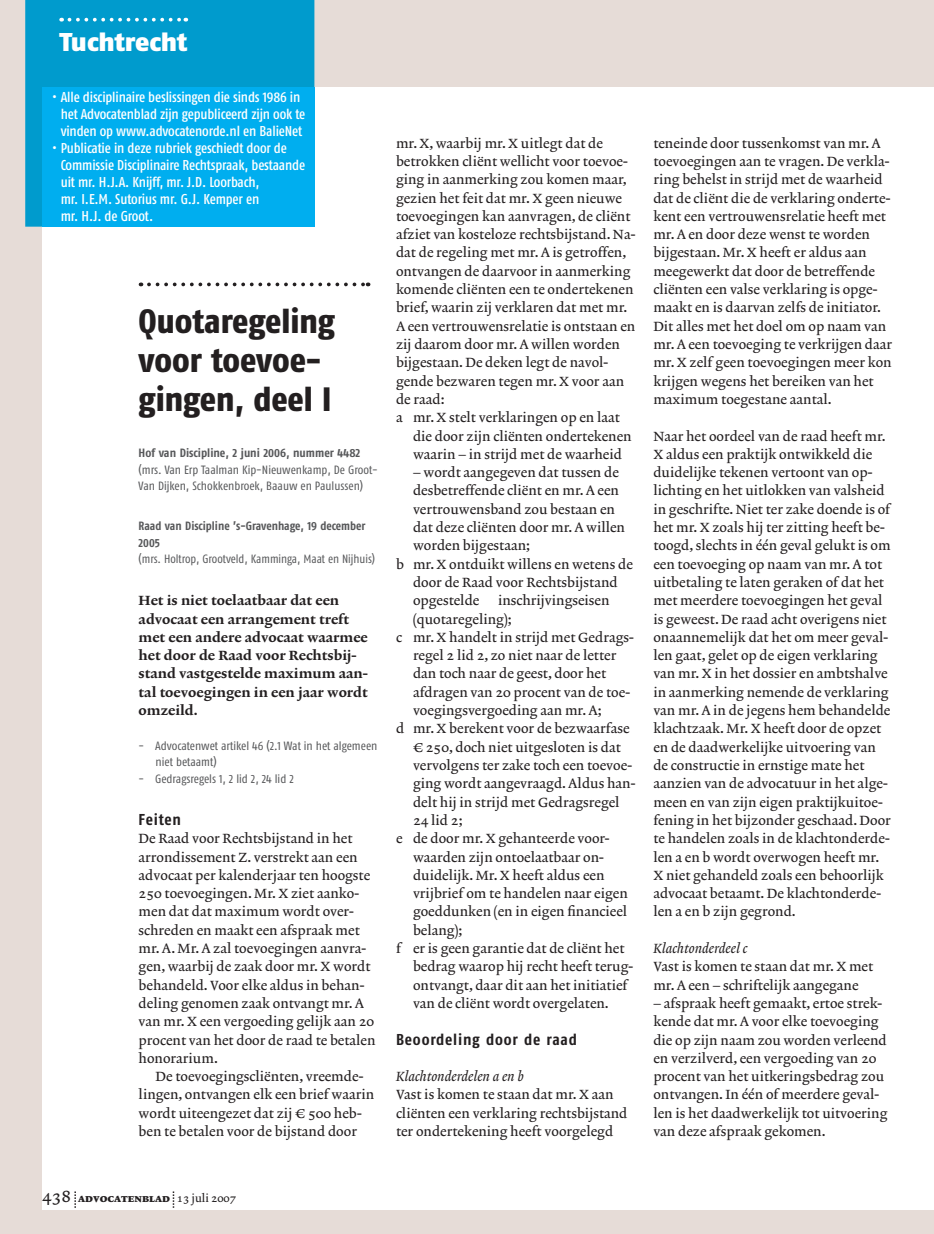
<style>
.page{position:relative;width:934px;height:1234px;background:#e6dcd7}
.page>*{position:absolute;margin:0;border:0;box-sizing:border-box;transform-origin:0 0}
.t1{font:33.75px/39px "Fago Co Exb Lf";color:#231f20}
.t2{font:25.65px "Fago No Black Lf";letter-spacing:-.005em;color:#fff}
.t3{font:15.75px "Fago Co Bold Lf";letter-spacing:.05em;color:#231f20}
.t4{font:14.25px/17.1px "Fago Co Med Lf";letter-spacing:-.01em;color:#fff;text-align:center}
.t5{font:500 13.5px/18.3px "Lexicon No 2 Roman A";color:#231f20}
.t6{font:500 13.5px/18.3px "Lexicon No 2 Roman D";color:#231f20}
.t7{font:500 13.5px "Lexicon No 2 Italic A";color:#231f20}
.t8{font:12px/16.5px "Fago Co Regular Lf";color:#57585a}
.t9{font:12px/16.5px "Fago Co Bold Lf";color:#57585a}
.t10{font:11.25px "Lexicon No 2 Roman F Exp";color:#231f20}
.s1{font-family:"Lexicon Xtra V05";font-weight:400}
.s2{font-family:"Lexicon No 2 Roman A";font-weight:500;font-size:17.25px}
.s3{font-family:"Lexicon No 2 Roman A";font-weight:500}
</style>
<div class="page">
<div style="left:42px;top:87px;width:892px;height:1122px;background:#fff"></div>
<div style="left:25px;top:0;width:289px;height:227px;background:#009bcd"></div>
<div style="left:42px;top:87px;width:272px;height:140px;background:#00aeef"></div>
<svg style="left:69px;top:18px;width:117px;height:4px"></svg>
<svg style="left:74px;top:1191px;width:2px;height:17px"></svg>
<svg style="left:173px;top:1191px;width:1px;height:17px"></svg>
<svg style="left:149px;top:282px;width:220px;height:4px"></svg>
<h2 class="t2" style="left:59px;top:27px;width:130px">Tuchtrecht</h2>
<p class="t4" style="left:52px;top:88px;width:255px">• Alle disciplinaire beslissingen die sinds 1986 in het Advocatenblad zijn gepubliceerd zijn ook te vinden op www .advocatenorde .nl en BalieNet</p>
<p class="t4" style="left:61px;top:139px;width:246px;text-align:left;text-indent:-9px">• Publicatie in deze rubriek geschiedt door de Commissie Disciplinaire Rechtspraak, bestaande uit mr . H .J .A . Knijff, mr . J .D . Loorbach,<br>mr . I .E .M . Sutorius mr . G .J . Kemper en<br>mr . H .J . de Groot .</p>
<h1 class="t1" style="left:139px;top:301px;width:198px">Quotaregeling voor toevoe&shy;gingen, deel I</h1>
<p class="t9" style="left:139px;top:444px;width:223px">Hof van Discipline, 2 juni 2006, nummer 4482</p>
<p class="t8" style="left:139px;top:461px;width:241px">(mrs. Van Erp Taalman Kip-Nieuwenkamp, De Groot-<br>Van Dijken, Schokkenbroek, Baauw en Paulussen)</p>
<p class="t9" style="left:139px;top:518px;width:228px">Raad van Discipline ’s-Gravenhage, 19 december<br>2005</p>
<p class="t8" style="left:139px;top:551px;width:238px">(mrs. Holtrop, Grootveld, Kamminga, Maat en Nijhuis)</p>
<p class="t6" style="left:139px;top:592px;width:231px">Het is niet toelaatbaar dat een advocaat een arrangement treft met een andere advocaat waarmee het door de Raad voor Rechtsbij&shy;stand vastgestelde maximum aan&shy;tal toevoegingen in een jaar wordt omzeild.</p>
<p class="t8" style="left:156px;top:737px;width:223px;text-indent:-17px">- Advocatenwet artikel 46 (2.1 Wat in het algemeen niet betaamt)</p>
<p class="t8" style="left:139px;top:770px;width:157px">- Gedragsregels 1, 2 lid 2, 24 lid 2</p>
<p class="t3" style="left:139px;top:810px;width:44px">Feiten</p>
<p class="t5" style="left:139px;top:830px;width:238px">De Raad voor Rechtsbijstand in het arrondissement Z. verstrekt aan een advocaat per kalenderjaar ten hoogste 250 toevoegingen. Mr. X ziet aanko&shy;men dat dat maximum wordt over&shy;schreden en maakt een afspraak met mr. A. Mr. A zal toevoegingen aanvra&shy;gen, waarbij de zaak door mr. X wordt behandeld. Voor elke aldus in behan&shy;deling genomen zaak ontvangt mr. A van mr. X een vergoeding gelijk aan 20 procent van het door de raad te betalen honorarium.</p>
<p class="t5" style="left:139px;top:1068px;width:237px;text-indent:17px">De toevoegingscliënten, vreemde&shy;lingen, ontvangen elk een brief waarin wordt uiteengezet dat zij <span class="s1">H</span> 500 heb&shy;ben te betalen voor de bijstand door</p>
<p class="t5" style="left:396px;top:134px;width:241px">mr. X, waarbij mr. X uitlegt dat de betrokken cliënt wellicht voor toevoe&shy;ging in aanmerking zou komen maar, gezien het feit dat mr. X geen nieuwe toevoegingen kan aanvragen, de cliënt afziet van kosteloze rechtsbijstand. Na&shy;dat de regeling met mr. A is getroffen, ontvangen de daarvoor in aanmerking komende cliënten een te ondertekenen brief, waarin zij verklaren dat met mr.<br>A een vertrouwensrelatie is ontstaan en zij daarom door mr. A willen worden bijgestaan. De deken legt de navol&shy;gende bezwaren tegen mr. X voor aan de raad:<br>a mr. X stelt verklaringen op en laat</p>
<p class="t5" style="left:413px;top:427px;width:220px">die door zijn cliënten ondertekenen waarin – in strijd met de waarheid</p>
<p class="t5" style="left:413px;top:464px;width:207px">– wordt aangegeven dat tussen de</p>
<p class="t5" style="left:413px;top:482px;width:208px">desbetreffende cliënt en mr. A een</p>
<p class="t5" style="left:413px;top:500px;width:203px">vertrouwensband zou bestaan en</p>
<p class="t5" style="left:413px;top:519px;width:214px">dat deze cliënten door mr. A willen</p>
<p class="t5" style="left:413px;top:537px;width:119px">worden bijgestaan;</p>
<p class="t5" style="left:396px;top:555px;width:238px">b mr. X ontduikt willens en wetens de</p>
<p class="t5" style="left:413px;top:574px;width:206px">door de Raad voor Rechtsbijstand</p>
<p class="t5" style="left:413px;top:592px;width:68px">opgestelde</p>
<p class="t5" style="left:498px;top:592px;width:113px">inschrijvingseisen</p>
<p class="t5" style="left:413px;top:610px;width:100px">(quotaregeling);</p>
<p class="t5" style="left:396px;top:629px;width:239px">c mr. X handelt in strijd met Gedrags-</p>
<p class="t5" style="left:413px;top:647px;width:205px">regel 2 lid 2, zo niet naar de letter</p>
<p class="t5" style="left:413px;top:665px;width:195px">dan toch naar de geest, door het</p>
<p class="t5" style="left:413px;top:683px;width:219px">afdragen van 20 procent van de toe-</p>
<p class="t5" style="left:413px;top:702px;width:190px">voegingsvergoeding aan mr. A;</p>
<p class="t5" style="left:396px;top:720px;width:235px">d mr. X berekent voor de bezwaarfase</p>
<p class="t5" style="left:413px;top:738px;width:209px"><span class="s1">H</span> 250, doch niet uitgesloten is dat</p>
<p class="t5" style="left:413px;top:757px;width:221px">vervolgens ter zake toch een toevoe-</p>
<p class="t5" style="left:413px;top:775px;width:224px">ging wordt aangevraagd. Aldus han-</p>
<p class="t5" style="left:413px;top:793px;width:208px">delt hij in strijd met Gedragsregel</p>
<p class="t5" style="left:413px;top:812px;width:51px">24 lid 2;</p>
<p class="t5" style="left:396px;top:830px;width:215px">e de door mr. X gehanteerde voor-</p>
<p class="t5" style="left:413px;top:848px;width:192px">waarden zijn ontoelaatbaar on-</p>
<p class="t5" style="left:413px;top:866px;width:193px">duidelijk. Mr. X heeft aldus een</p>
<p class="t5" style="left:413px;top:885px;width:216px">vrijbrief om te handelen naar eigen</p>
<p class="t5" style="left:413px;top:903px;width:216px">goeddunken (en in eigen financieel</p>
<p class="t5" style="left:413px;top:921px;width:51px">belang);</p>
<p class="t5" style="left:396px;top:940px;width:230px">f er is geen garantie dat de cliënt het</p>
<p class="t5" style="left:413px;top:958px;width:222px">bedrag waarop hij recht heeft terug-</p>
<p class="t5" style="left:413px;top:976px;width:216px">ontvangt, daar dit aan het initiatief</p>
<p class="t5" style="left:413px;top:995px;width:197px">van de cliënt wordt overgelaten.</p>
<p class="t3" style="left:396px;top:1030px;width:183px">Beoordeling door de raad</p>
<p class="t7" style="left:396px;top:1068px;width:129px">Klachtonderdelen a en b</p>
<p class="t5" style="left:396px;top:1086px;width:233px">Vast is komen te staan dat mr. X aan cliënten een verklaring rechtsbijstand ter ondertekening heeft voorgelegd</p>
<p class="t5" style="left:653px;top:134px;width:240px">teneinde door tussenkomst van mr. A toevoegingen aan te vragen. De verkla&shy;ring behelst in strijd met de waarheid dat de cliënt die de verklaring onderte&shy;kent een vertrouwensrelatie heeft met mr. A en door deze wenst te worden bijgestaan. Mr. X heeft er aldus aan meegewerkt dat door de betreffende cliënten een valse verklaring is opge&shy;maakt en is daarvan zelfs de initiator.<br>Dit alles met het doel om op naam van mr. A een toevoeging te verkrijgen daar mr. X zelf geen toevoegingen meer kon krijgen wegens het bereiken van het maximum toegestane aantal.</p>
<p class="t5" style="left:653px;top:427px;width:239px">Naar het oordeel van de raad heeft mr.<br>X aldus een praktijk ontwikkeld die duidelijke tekenen vertoont van op&shy;lichting en het uitlokken van valsheid in geschrifte. Niet ter zake doende is of het mr. X zoals hij ter zitting heeft be&shy;toogd, slechts in één geval gelukt is om een toevoeging op naam van mr. A tot uitbetaling te laten geraken of dat het met meerdere toevoegingen het geval is geweest. De raad acht overigens niet onaannemelijk dat het om meer geval&shy;len gaat, gelet op de eigen verklaring van mr. X in het dossier en ambtshalve in aanmerking nemende de verklaring van mr. A in de jegens hem behandelde klachtzaak. Mr. X heeft door de opzet en de daadwerkelijke uitvoering van de constructie in ernstige mate het aanzien van de advocatuur in het alge&shy;meen en van zijn eigen praktijkuitoe&shy;fening in het bijzonder geschaad. Door te handelen zoals in de klachtonderde&shy;len a en b wordt overwogen heeft mr.<br>X niet gehandeld zoals een behoorlijk advocaat betaamt. De klachtonderde&shy;len a en b zijn gegrond.</p>
<p class="t7" style="left:653px;top:940px;width:95px">Klachtonderdeel c</p>
<p class="t5" style="left:653px;top:958px;width:221px">Vast is komen te staan dat mr. X met mr. A een – schriftelijk aangegane</p>
<p class="t5" style="left:653px;top:995px;width:236px">– afspraak heeft gemaakt, ertoe strek&shy;kende dat mr. A voor elke toevoeging die op zijn naam zou worden verleend en verzilverd, een vergoeding van 20 procent van het uitkeringsbedrag zou ontvangen. In één of meerdere geval&shy;len is het daadwerkelijk tot uitvoering van deze afspraak gekomen.</p>
<p class="t10" style="left:42px;top:1191px;width:195px"><span class="s2">438</span> advocatenblad <span class="s3">13 juli 2007</span></p>
</div>
